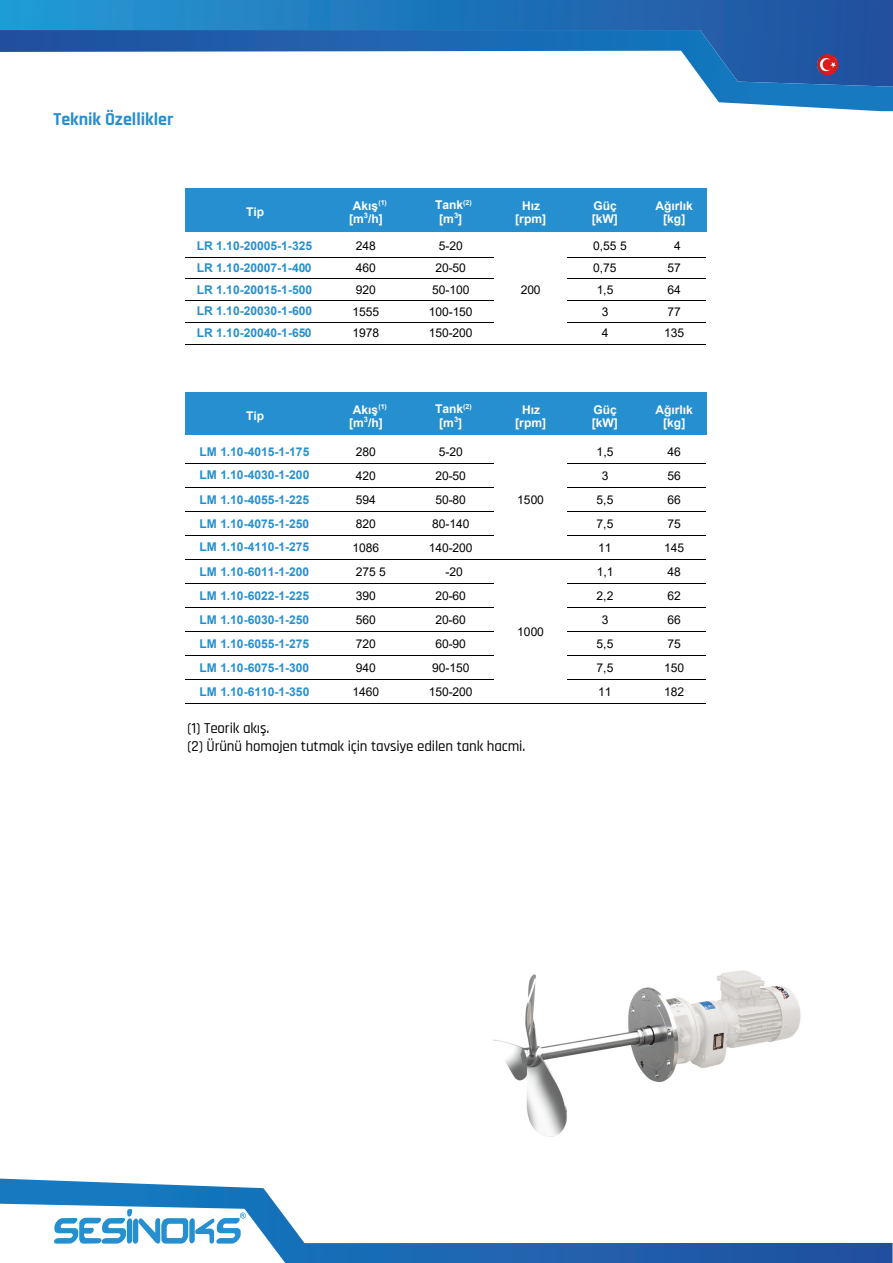
<style>
.page{position:relative;width:893px;height:1263px;background:#fff}
.page>*{position:absolute;margin:0;border:0;box-sizing:border-box;transform-origin:0 0}
.t1{font:700 18px "Rajdhani";color:#268fcf}
.t2{font:500 15px "Rajdhani";letter-spacing:-.01em;color:#000}
.t3{font:700 12px "Arial";color:#268fcf}
.t4{font:12px "Arial";letter-spacing:-.005em;color:#000001}
.t5{font:700 12px/13.6px "Arial";color:#fff;text-align:center}
.t6{font:700 7.05px "Arial";color:#fff}
</style>
<div class="page">
<svg style="left:0;top:1178px;width:892px;height:85px"></svg>
<svg style="left:0;top:0;width:893px;height:30px;background:#2074b9"></svg>
<svg style="left:0;top:30px;width:893px;height:81px"></svg>
<img style="left:476px;top:970px;width:341px;height:239px">
<div style="left:185px;top:188px;width:522px;height:44px;background:#268fcf"></div>
<hr style="left:185px;top:257px;width:308px;height:1px;background:#000001">
<hr style="left:568px;top:257px;width:138px;height:1px;background:#000001">
<hr style="left:185px;top:279px;width:308px;height:1px;background:#000001">
<hr style="left:568px;top:279px;width:138px;height:1px;background:#000001">
<hr style="left:185px;top:300px;width:308px;height:1px;background:#000001">
<hr style="left:568px;top:300px;width:138px;height:1px;background:#000001">
<hr style="left:185px;top:322px;width:308px;height:1px;background:#000001">
<hr style="left:568px;top:322px;width:138px;height:1px;background:#000001">
<hr style="left:185px;top:344px;width:521px;height:1px;background:#000001">
<div style="left:185px;top:392px;width:522px;height:43px;background:#268fcf"></div>
<hr style="left:185px;top:463px;width:308px;height:1px;background:#000001">
<hr style="left:568px;top:463px;width:138px;height:1px;background:#000001">
<hr style="left:185px;top:487px;width:308px;height:1px;background:#000001">
<hr style="left:568px;top:487px;width:138px;height:1px;background:#000001">
<hr style="left:185px;top:511px;width:308px;height:1px;background:#000001">
<hr style="left:568px;top:511px;width:138px;height:1px;background:#000001">
<hr style="left:185px;top:535px;width:308px;height:1px;background:#000001">
<hr style="left:568px;top:535px;width:138px;height:1px;background:#000001">
<hr style="left:185px;top:559px;width:521px;height:1px;background:#000001">
<hr style="left:185px;top:583px;width:308px;height:1px;background:#000001">
<hr style="left:568px;top:583px;width:138px;height:1px;background:#000001">
<hr style="left:185px;top:607px;width:308px;height:1px;background:#000001">
<hr style="left:568px;top:607px;width:138px;height:1px;background:#000001">
<hr style="left:185px;top:631px;width:308px;height:1px;background:#000001">
<hr style="left:568px;top:631px;width:138px;height:1px;background:#000001">
<hr style="left:185px;top:655px;width:308px;height:1px;background:#000001">
<hr style="left:568px;top:655px;width:138px;height:1px;background:#000001">
<hr style="left:185px;top:679px;width:308px;height:1px;background:#000001">
<hr style="left:568px;top:679px;width:138px;height:1px;background:#000001">
<hr style="left:185px;top:703px;width:521px;height:1px;background:#000001">
<img style="left:817px;top:54px;width:21px;height:21px">
<p class="t1" style="left:53px;top:109px;width:122px">Teknik Özellikler</p>
<p class="t5" style="left:246px;top:205px;width:19px">Tip</p>
<p class="t6" style="left:378px;top:198px;width:10px">(1)</p>
<p class="t5" style="left:349px;top:212px;width:35px">[m<sup>3</sup>/h]</p>
<p class="t5" style="left:353px;top:199px;width:27px">Akış</p>
<p class="t5" style="left:435px;top:198px;width:38px">Tank<sup>(2) </sup>[m<sup>3</sup>]</p>
<p class="t5" style="left:656px;top:199px;width:39px">Ağırlık</p>
<p class="t5" style="left:594px;top:199px;width:25px">Güç</p>
<p class="t5" style="left:522px;top:199px;width:19px">Hız</p>
<p class="t5" style="left:515px;top:212px;width:32px">[rpm]</p>
<p class="t5" style="left:592px;top:212px;width:27px">[kW]</p>
<p class="t5" style="left:663px;top:212px;width:24px">[kg]</p>
<p class="t3" style="left:197px;top:238px;width:117px">LR 1.10-20005-1-325</p>
<p class="t4" style="left:356px;top:238px;width:22px">248</p>
<p class="t4" style="left:439px;top:238px;width:26px">5-20</p>
<p class="t4" style="left:593px;top:238px;width:35px">0,55 5</p>
<p class="t4" style="left:674px;top:238px;width:8px">4</p>
<p class="t3" style="left:197px;top:259px;width:116px">LR 1.10-20007-1-400</p>
<p class="t4" style="left:356px;top:260px;width:22px">460</p>
<p class="t4" style="left:435px;top:260px;width:32px">20-50</p>
<p class="t4" style="left:593px;top:260px;width:25px">0,75</p>
<p class="t4" style="left:668px;top:260px;width:15px">57</p>
<p class="t3" style="left:197px;top:281px;width:117px">LR 1.10-20015-1-500</p>
<p class="t4" style="left:356px;top:281px;width:22px">920</p>
<p class="t4" style="left:432px;top:281px;width:39px">50-100</p>
<p class="t4" style="left:597px;top:281px;width:18px">1,5</p>
<p class="t4" style="left:668px;top:281px;width:15px">64</p>
<p class="t3" style="left:197px;top:303px;width:117px">LR 1.10-20030-1-600</p>
<p class="t4" style="left:353px;top:303px;width:28px">1555</p>
<p class="t4" style="left:429px;top:303px;width:45px">100-150</p>
<p class="t4" style="left:602px;top:303px;width:8px">3</p>
<p class="t4" style="left:668px;top:303px;width:15px">77</p>
<p class="t3" style="left:197px;top:324px;width:116px">LR 1.10-20040-1-650</p>
<p class="t4" style="left:353px;top:325px;width:28px">1978</p>
<p class="t4" style="left:429px;top:325px;width:45px">150-200</p>
<p class="t4" style="left:602px;top:325px;width:8px">4</p>
<p class="t4" style="left:664px;top:325px;width:22px">135</p>
<p class="t4" style="left:521px;top:281px;width:22px">200</p>
<p class="t5" style="left:246px;top:409px;width:19px">Tip</p>
<p class="t6" style="left:378px;top:402px;width:10px">(1)</p>
<p class="t5" style="left:349px;top:416px;width:35px">[m<sup>3</sup>/h]</p>
<p class="t5" style="left:353px;top:403px;width:27px">Akış</p>
<p class="t5" style="left:435px;top:402px;width:38px">Tank<sup>(2) </sup>[m<sup>3</sup>]</p>
<p class="t5" style="left:656px;top:403px;width:39px">Ağırlık</p>
<p class="t5" style="left:594px;top:403px;width:25px">Güç</p>
<p class="t5" style="left:522px;top:403px;width:19px">Hız</p>
<p class="t5" style="left:515px;top:416px;width:32px">[rpm]</p>
<p class="t5" style="left:592px;top:416px;width:27px">[kW]</p>
<p class="t5" style="left:663px;top:416px;width:24px">[kg]</p>
<p class="t3" style="left:200px;top:443px;width:111px">LM 1.10-4015-1-175</p>
<p class="t4" style="left:356px;top:443px;width:22px">280</p>
<p class="t4" style="left:439px;top:443px;width:26px">5-20</p>
<p class="t4" style="left:597px;top:443px;width:18px">1,5</p>
<p class="t4" style="left:668px;top:443px;width:15px">46</p>
<p class="t3" style="left:200px;top:467px;width:111px">LM 1.10-4030-1-200</p>
<p class="t4" style="left:356px;top:467px;width:22px">420</p>
<p class="t4" style="left:435px;top:467px;width:32px">20-50</p>
<p class="t4" style="left:602px;top:467px;width:8px">3</p>
<p class="t4" style="left:668px;top:467px;width:15px">56</p>
<p class="t3" style="left:200px;top:491px;width:111px">LM 1.10-4055-1-225</p>
<p class="t4" style="left:356px;top:491px;width:22px">594</p>
<p class="t4" style="left:435px;top:491px;width:32px">50-80</p>
<p class="t4" style="left:597px;top:491px;width:18px">5,5</p>
<p class="t4" style="left:667px;top:491px;width:15px">66</p>
<p class="t3" style="left:200px;top:515px;width:111px">LM 1.10-4075-1-250</p>
<p class="t4" style="left:356px;top:515px;width:22px">820</p>
<p class="t4" style="left:432px;top:515px;width:39px">80-140</p>
<p class="t4" style="left:597px;top:515px;width:18px">7,5</p>
<p class="t4" style="left:668px;top:515px;width:15px">75</p>
<p class="t3" style="left:200px;top:539px;width:111px">LM 1.10-4110-1-275</p>
<p class="t4" style="left:353px;top:539px;width:28px">1086</p>
<p class="t4" style="left:429px;top:539px;width:45px">140-200</p>
<p class="t4" style="left:598px;top:539px;width:15px">11</p>
<p class="t4" style="left:664px;top:539px;width:22px">145</p>
<p class="t3" style="left:200px;top:563px;width:111px">LM 1.10-6011-1-200</p>
<p class="t4" style="left:356px;top:563px;width:32px">275 5</p>
<p class="t4" style="left:445px;top:563px;width:19px">-20</p>
<p class="t4" style="left:517px;top:491px;width:28px">1500</p>
<p class="t4" style="left:597px;top:563px;width:18px">1,1</p>
<p class="t4" style="left:668px;top:563px;width:15px">48</p>
<p class="t3" style="left:200px;top:587px;width:111px">LM 1.10-6022-1-225</p>
<p class="t4" style="left:356px;top:587px;width:22px">390</p>
<p class="t4" style="left:435px;top:587px;width:32px">20-60</p>
<p class="t4" style="left:597px;top:587px;width:18px">2,2</p>
<p class="t4" style="left:667px;top:587px;width:15px">62</p>
<p class="t3" style="left:200px;top:611px;width:111px">LM 1.10-6030-1-250</p>
<p class="t4" style="left:356px;top:611px;width:22px">560</p>
<p class="t4" style="left:435px;top:611px;width:32px">20-60</p>
<p class="t4" style="left:602px;top:611px;width:8px">3</p>
<p class="t4" style="left:667px;top:611px;width:15px">66</p>
<p class="t3" style="left:200px;top:635px;width:111px">LM 1.10-6055-1-275</p>
<p class="t4" style="left:356px;top:635px;width:22px">720</p>
<p class="t4" style="left:435px;top:635px;width:32px">60-90</p>
<p class="t4" style="left:597px;top:635px;width:18px">5,5</p>
<p class="t4" style="left:667px;top:635px;width:15px">75</p>
<p class="t3" style="left:200px;top:659px;width:111px">LM 1.10-6075-1-300</p>
<p class="t4" style="left:356px;top:659px;width:22px">940</p>
<p class="t4" style="left:432px;top:659px;width:39px">90-150</p>
<p class="t4" style="left:597px;top:659px;width:18px">7,5</p>
<p class="t4" style="left:664px;top:659px;width:22px">150</p>
<p class="t3" style="left:200px;top:683px;width:111px">LM 1.10-6110-1-350</p>
<p class="t4" style="left:353px;top:683px;width:28px">1460</p>
<p class="t4" style="left:429px;top:683px;width:45px">150-200</p>
<p class="t4" style="left:598px;top:683px;width:15px">11</p>
<p class="t4" style="left:664px;top:683px;width:22px">182</p>
<p class="t4" style="left:517px;top:623px;width:28px">1000</p>
<p class="t2" style="left:187px;top:720px;width:83px">(1) Teorik akış.</p>
<p class="t2" style="left:187px;top:738px;width:339px">(2) Ürünü homojen tutmak için tavsiye edilen tank hacmi.</p>
</div>
